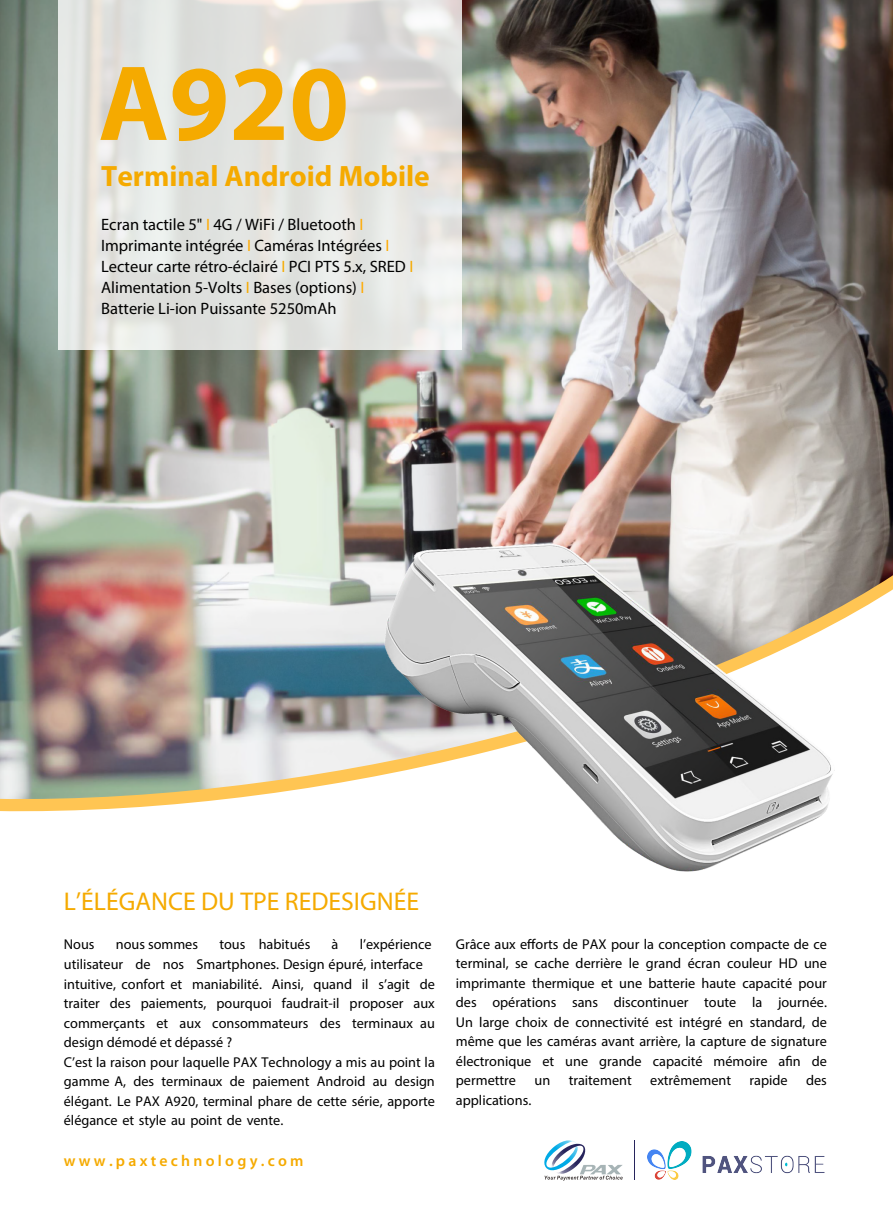
<style>
.page{position:relative;width:893px;height:1212px;background:#fff}
.page>*{position:absolute;margin:0;border:0;box-sizing:border-box;transform-origin:0 0}
.t1{font:700 108px "Myriad Pro";color:#f5aa00}
.t2{font:700 29.55px "Myriad Pro";color:#f5aa00}
.t3{font:25.8px "Myriad Pro";color:#f5aa00}
.t4{font:16.5px/21px "Myriad Pro";color:#000}
.t5{font:600 15.75px "Myriad Pro";color:#f5aa00}
.t6{font:14.25px/19.5px "Myriad Pro";color:#000}
.s1{color:#fa0}
.s2{color:#f5aa00}
</style>
<div class="page">
<img style="left:0;top:0;width:893px;height:560px">
<img style="left:0;top:560px;width:893px;height:252px">
<img style="left:353px;top:519px;width:511px;height:353px">
<svg style="left:58px;top:0;width:403px;height:350px;background:#e3e3e0"></svg>
<svg style="left:544px;top:1140px;width:79px;height:40px"></svg>
<img style="left:648px;top:1141px;width:177px;height:38px">
<hr style="left:634px;top:1140px;width:1px;height:39px;background:#27245c">
<h1 class="t1" style="left:99px;top:43px;width:252px">A920</h1>
<h2 class="t2" style="left:101px;top:159px;width:330px">Terminal Android Mobile</h2>
<p class="t4" style="left:101px;top:214px;width:314px">Ecran tactile 5" <span class="s1">I</span> 4G / WiFi / Bluetooth <span class="s1">I </span>Imprimante intégrée <span class="s1">I</span> Caméras Intégrées <span class="s1">I </span>Lecteur carte rétro-éclairé <span class="s2">I</span> PCI PTS 5.x, SRED <span class="s2">I </span>Alimentation 5-Volts <span class="s2">I</span> Bases (options) <span class="s1">I </span>Batterie Li-ion Puissante 5250mAh</p>
<h3 class="t3" style="left:64px;top:887px;width:357px">L’ÉLÉGANCE DU TPE REDESIGNÉE</h3>
<p class="t6" style="left:64px;top:934px;width:32px">Nous</p>
<p class="t6" style="left:116px;top:934px;width:84px">nous sommes</p>
<p class="t6" style="left:219px;top:934px;width:92px">tous habitués</p>
<p class="t6" style="left:332px;top:934px;width:8px">à</p>
<p class="t6" style="left:64px;top:934px;width:373px;text-indent:296px">l’expérience utilisateur de nos Smartphones. Design épuré, interface intuitive, confort et maniabilité. Ainsi, quand il s’agit de traiter des paiements, pourquoi faudrait-il proposer aux commerçants et aux consommateurs des terminaux au design démodé et dépassé ?<br>C’est la raison pour laquelle PAX Technology a mis au point la gamme A, des terminaux de paiement Android au design élégant. Le PAX A920, terminal phare de cette série, apporte élégance et style au point de vente.</p>
<p class="t5" style="left:64px;top:1152px;width:241px">w w w . p a x t e c h n o l o g y . c o m</p>
<p class="t6" style="left:456px;top:934px;width:373px;text-align:justify">Grâce aux efforts de PAX pour la conception compacte de ce terminal, se cache derrière le grand écran couleur HD une imprimante thermique et une batterie haute capacité pour des opérations sans discontinuer toute la journée.<br>Un large choix de connectivité est intégré en standard, de même que les caméras avant arrière, la capture de signature électronique et une grande capacité mémoire afin de permettre</p>
<p class="t6" style="left:534px;top:1070px;width:17px">un</p>
<p class="t6" style="left:569px;top:1070px;width:65px">traitement</p>
<p class="t6" style="left:650px;top:1070px;width:82px">extrêmement</p>
<p class="t6" style="left:749px;top:1070px;width:40px">rapide</p>
<p class="t6" style="left:806px;top:1070px;width:22px">des</p>
<p class="t6" style="left:456px;top:1090px;width:77px">applications.</p>
</div>
